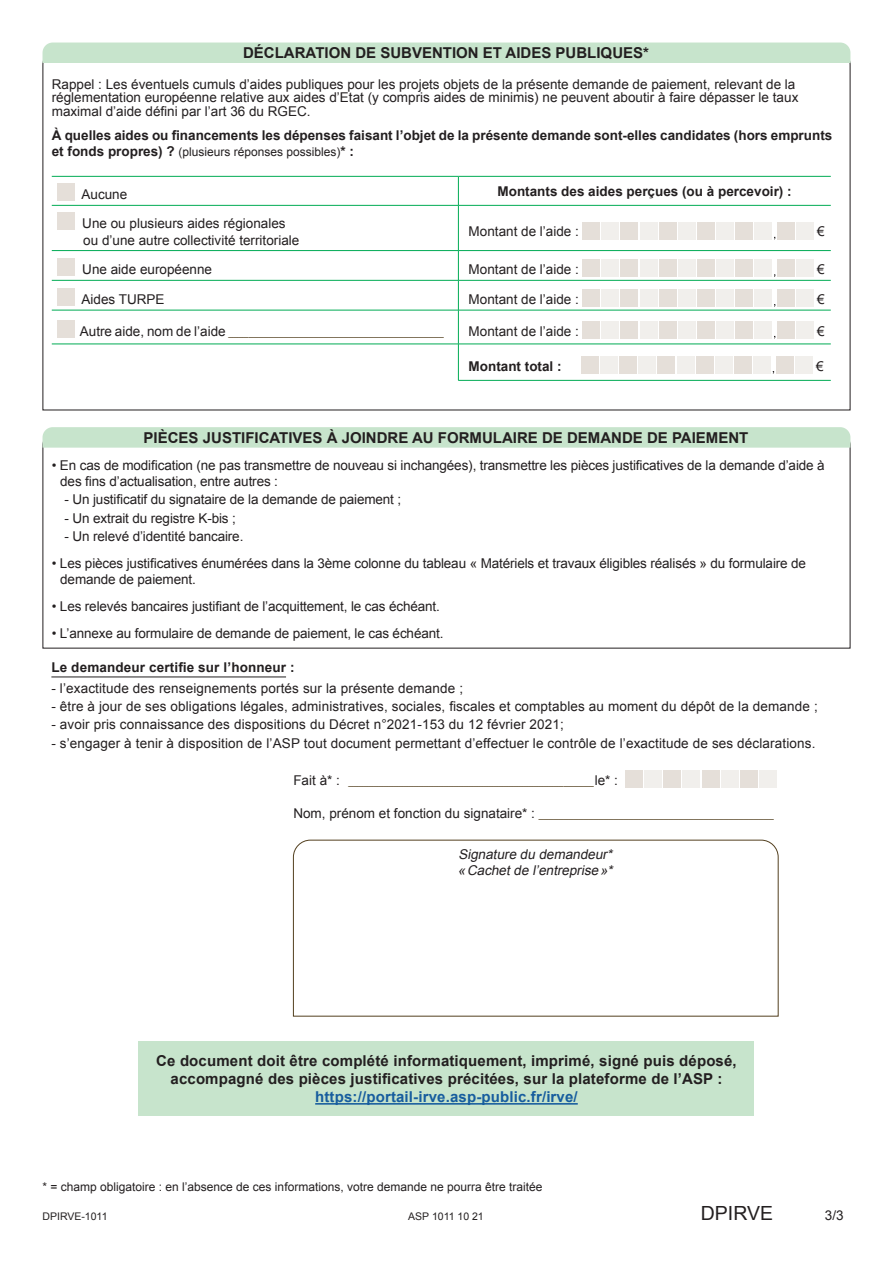
<style>
.page{position:relative;width:893px;height:1263px;background:#fff}
.page>*{position:absolute;margin:0;border:0;box-sizing:border-box;transform-origin:0 0}
.t1{font:19.5px "Arial";color:#231f20}
.t2{font:700 15px/18px "Arial";letter-spacing:.01em;color:#231f20;text-align:center}
.t3{font:700 15px "Arial";letter-spacing:.01em;color:#175d9e}
.t4{font:13.5px/16.2px "Arial";color:#231f20}
.t5{font:700 13.5px "Arial";color:#231f20}
.t6{font:italic 13.5px/16.2px "Arial";color:#231f20}
.t7{font:12px "Arial";color:#231f20}
.t8{font:10.5px "Arial";color:#231f20}
.t9{font:9px "Arial";color:#53401f}
.s1{font-weight:700;font-size:13.5px}
.s2{font-size:13.5px;color:#231f20}
</style>
<div class="page">
<svg style="left:42px;top:50px;width:809px;height:361px"></svg>
<div style="left:43px;top:43px;width:807px;height:20px;background:#c7e4cc"></div>
<svg style="left:42px;top:435px;width:809px;height:214px"></svg>
<svg style="left:43px;top:427px;width:807px;height:21px;background:#c8e4cd"></svg>
<hr style="left:51px;top:676px;width:235px;height:1px;background:#231f20">
<div style="left:139px;top:1041px;width:615px;height:75px;background:#c7e4cc"></div>
<hr style="left:315px;top:1103px;width:263px;height:1px;background:#175d9e">
<div style="left:625px;top:771px;width:17px;height:17px;background:#e5dfd9"></div>
<div style="left:664px;top:771px;width:17px;height:17px;background:#e5dfd9"></div>
<div style="left:740px;top:771px;width:17px;height:17px;background:#e5dfd9"></div>
<div style="left:702px;top:771px;width:17px;height:17px;background:#e5dfd9"></div>
<div style="left:645px;top:771px;width:17px;height:17px;background:#f1efec"></div>
<div style="left:721px;top:771px;width:17px;height:17px;background:#f1efec"></div>
<div style="left:683px;top:771px;width:17px;height:17px;background:#f1efec"></div>
<div style="left:759px;top:771px;width:17px;height:17px;background:#f1efec"></div>
<svg style="left:293px;top:840px;width:485px;height:176px"></svg>
<p class="t2" style="left:243px;top:44px;width:407px">DÉCLARATION DE SUBVENTION ET AIDES PUBLIQUES*</p>
<p class="t4" style="left:52px;top:77px;width:748px;line-height:13.5px">Rappel : Les éventuels cumuls d’aides publiques pour les projets objets de la présente demande de paiement, relevant de la réglementation européenne relative aux aides d’Etat (y compris aides de minimis) ne peuvent aboutir à faire dépasser le taux maximal d’aide défini par l’art 36 du RGEC.</p>
<p class="t5" style="left:52px;top:127px;width:782px">À quelles aides ou financements les dépenses faisant l’objet de la présente demande sont-elles candidates (hors emprunts</p>
<p class="t7" style="left:52px;top:144px;width:304px"><span class="s1">et fonds propres) ?</span> (plusieurs réponses possibles)<span class="s1">* :</span></p>
<p class="t4" style="left:82px;top:187px;width:47px">Aucune</p>
<p class="t5" style="left:498px;top:182px;width:296px">Montants des aides perçues (ou à percevoir) :</p>
<p class="t4" style="left:82px;top:216px;width:219px">Une ou plusieurs aides régionales ou d’une autre collectivité territoriale</p>
<p class="t4" style="left:469px;top:224px;width:112px">Montant de l’aide :</p>
<p class="t4" style="left:817px;top:224px;width:9px">€</p>
<p class="t4" style="left:82px;top:261px;width:131px">Une aide européenne</p>
<p class="t4" style="left:469px;top:261px;width:112px">Montant de l’aide :</p>
<p class="t4" style="left:817px;top:261px;width:9px">€</p>
<p class="t4" style="left:82px;top:291px;width:85px">Aides TURPE</p>
<p class="t4" style="left:469px;top:291px;width:112px">Montant de l’aide :</p>
<p class="t4" style="left:817px;top:291px;width:9px">€</p>
<p class="t9" style="left:80px;top:326px;width:366px"><span class="s2">Autre aide, nom de l’aide</span> ___________________________________________</p>
<p class="t4" style="left:469px;top:323px;width:112px">Montant de l’aide :</p>
<p class="t4" style="left:817px;top:323px;width:9px">€</p>
<p class="t5" style="left:469px;top:357px;width:94px">Montant total :</p>
<p class="t4" style="left:816px;top:358px;width:9px">€</p>
<p class="t2" style="left:144px;top:429px;width:606px">PIÈCES JUSTIFICATIVES À JOINDRE AU FORMULAIRE DE DEMANDE DE PAIEMENT</p>
<p class="t4" style="left:60px;top:457px;width:766px;text-indent:-9px">• En cas de modification (ne pas transmettre de nouveau si inchangées), transmettre les pièces justificatives de la demande d’aide à des fins d’actualisation, entre autres :</p>
<p class="t4" style="left:65px;top:492px;width:338px">- Un justificatif du signataire de la demande de paiement ;</p>
<p class="t4" style="left:65px;top:510px;width:173px">- Un extrait du registre K-bis ;</p>
<p class="t4" style="left:65px;top:528px;width:180px">- Un relevé d’identité bancaire.</p>
<p class="t4" style="left:60px;top:555px;width:747px;text-indent:-9px">• Les pièces justificatives énumérées dans la 3ème colonne du tableau « Matériels et travaux éligibles réalisés » du formulaire de demande de paiement.</p>
<p class="t4" style="left:52px;top:598px;width:390px">• Les relevés bancaires justifiant de l’acquittement, le cas échéant.</p>
<p class="t4" style="left:52px;top:625px;width:393px">• L’annexe au formulaire de demande de paiement, le cas échéant.</p>
<p class="t5" style="left:51px;top:659px;width:245px">Le demandeur certifie sur l’honneur :</p>
<p class="t4" style="left:51px;top:680px;width:413px">- l’exactitude des renseignements portés sur la présente demande ;</p>
<p class="t4" style="left:51px;top:698px;width:768px">- être à jour de ses obligations légales, administratives, sociales, fiscales et comptables au moment du dépôt de la demande ;</p>
<p class="t4" style="left:51px;top:717px;width:514px">- avoir pris connaissance des dispositions du Décret n°2021-153 du 12 février 2021;</p>
<p class="t4" style="left:51px;top:735px;width:766px">- s’engager à tenir à disposition de l’ASP tout document permettant d’effectuer le contrôle de l’exactitude de ses déclarations.</p>
<p class="t9" style="left:293px;top:776px;width:326px"><span class="s2">Fait à* :</span> _________________________________________________<span class="s2">le* :</span></p>
<p class="t9" style="left:293px;top:809px;width:482px"><span class="s2">Nom, prénom et fonction du signataire* :</span> _______________________________________________</p>
<p class="t6" style="left:458px;top:846px;width:160px">Signature du demandeur* «Cachetde l’entreprise»*</p>
<p class="t2" style="left:156px;top:1052px;width:582px">Ce document doit être complété informatiquement, imprimé, signé puis déposé, accompagné des pièces justificatives précitées, sur la plateforme de l’ASP :</p>
<p class="t3" style="left:315px;top:1087px;width:264px">https://portail-irve.asp-public.fr/irve/</p>
<p class="t7" style="left:43px;top:1179px;width:501px">* = champ obligatoire : en l’absence de ces informations, votre demande ne pourra être traitée</p>
<p class="t8" style="left:43px;top:1210px;width:66px">DPIRVE-1011</p>
<p class="t8" style="left:408px;top:1210px;width:77px">ASP 1011 10 21</p>
<h1 class="t1" style="left:701px;top:1201px;width:74px">DPIRVE</h1>
<p class="t4" style="left:825px;top:1208px;width:20px">3/3</p>
</div>
